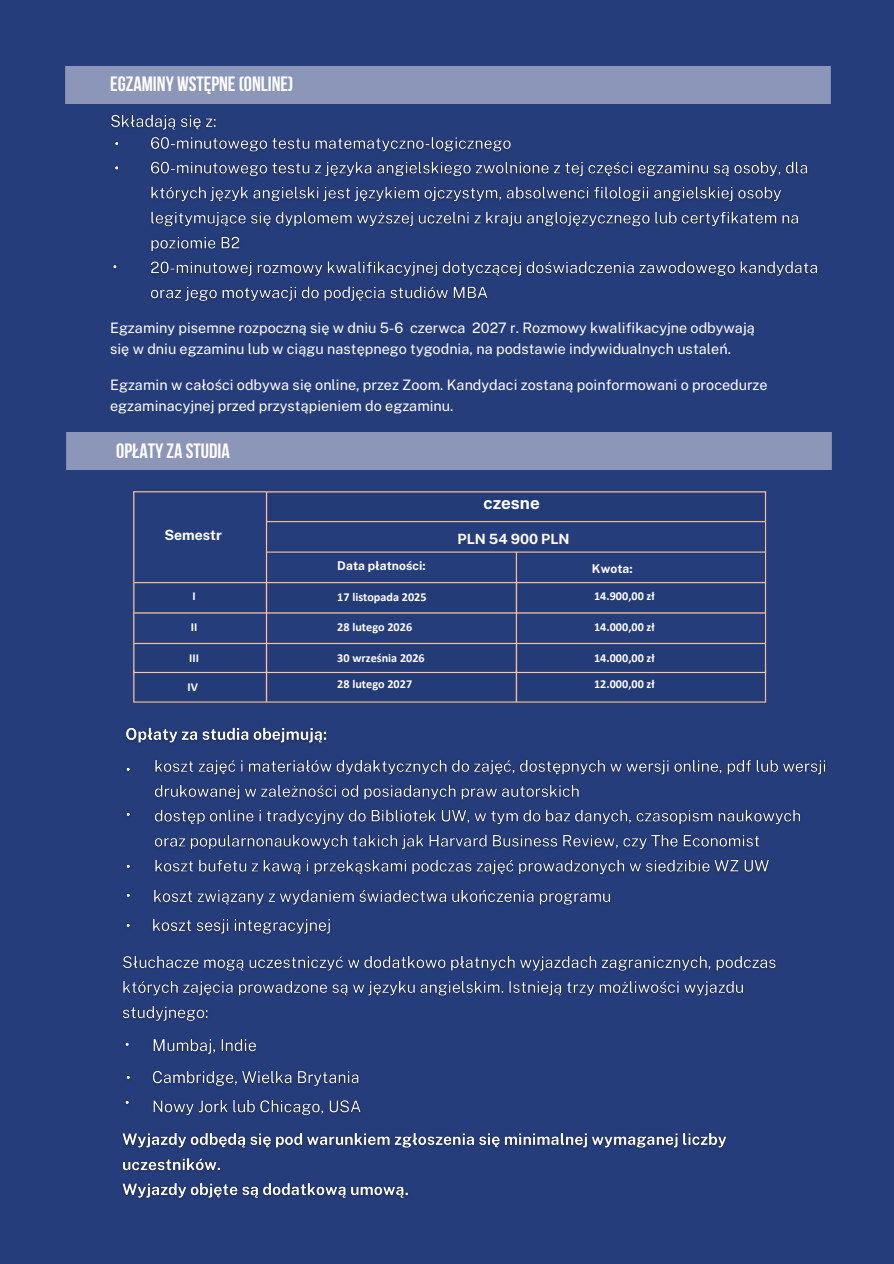
<style>
.page{position:relative;width:894px;height:1264px;background:#fff}
.page>*{position:absolute;margin:0;border:0;box-sizing:border-box;transform-origin:0 0}
.t1{font:700 20.7px "Bebas Neue";color:#fffefe}
.t2{font:700 17.1px "Public Sans";color:#fffefe}
.t3{font:14.4px/21.5px "Public Sans";color:#fffefe}
.t4{font:700 14.1px "Public Sans";color:#fffefe}
.t5{font:700 12.15px "Calibri";color:#fffefe}
.t6{font:700 12.15px "Public Sans";color:#fffefe}
</style>
<div class="page">
<div style="left:0;top:0;width:893px;height:1263px;background:#263d7c"></div>
<div style="left:65px;top:67px;width:766px;height:37px;background:#8c96b9"></div>
<img style="left:133px;top:491px;width:634px;height:179px">
<div style="left:66px;top:432px;width:766px;height:37px;background:#8c96b9"></div>
<img style="left:115px;top:141px;width:4px;height:5px">
<img style="left:111px;top:114px;width:105px;height:17px">
<img style="left:125px;top:727px;width:202px;height:17px">
<img style="left:154px;top:759px;width:672px;height:116px">
<img style="left:126px;top:768px;width:4px;height:49px">
<img style="left:122px;top:955px;width:654px;height:67px">
<img style="left:153px;top:1038px;width:104px;height:17px">
<img style="left:122px;top:1132px;width:605px;height:67px">
<img style="left:150px;top:136px;width:668px;height:166px">
<img style="left:115px;top:166px;width:4px;height:5px">
<img style="left:113px;top:265px;width:4px;height:4px">
<img style="left:126px;top:865px;width:4px;height:4px">
<img style="left:126px;top:894px;width:4px;height:4px">
<img style="left:122px;top:924px;width:14px;height:38px">
<img style="left:153px;top:889px;width:458px;height:17px">
<img style="left:152px;top:918px;width:179px;height:17px">
<img style="left:125px;top:1043px;width:4px;height:4px">
<img style="left:152px;top:1070px;width:207px;height:17px">
<img style="left:126px;top:1076px;width:4px;height:4px">
<img style="left:153px;top:1100px;width:208px;height:16px">
<img style="left:122px;top:1101px;width:13px;height:38px">
<img style="left:133px;top:670px;width:634px;height:33px">
<h1 class="t1" style="left:110px;top:75px;width:185px">EGZAMINY WSTĘPNE(ONLINE)</h1>
<p class="t3" style="left:110px;top:317px;width:646px">Egzaminy pisemne rozpoczną się w dniu 5-6 czerwca 2027 r. Rozmowy kwalifikacyjne odbywają się w dniu egzaminu lub w ciągu następnego tygodnia, na podstawie indywidualnych ustaleń.</p>
<p class="t3" style="left:110px;top:374px;width:658px">Egzamin w całości odbywa się online, przez Zoom. Kandydaci zostaną poinformowani o procedurze egzaminacyjnej przed przystąpieniem do egzaminu.</p>
<p class="t1" style="left:116px;top:442px;width:115px">OPŁATYZA STUDIA</p>
<p class="t2" style="left:483px;top:493px;width:58px">czesne</p>
<p class="t4" style="left:164px;top:526px;width:59px">Semestr</p>
<h1 class="t4" style="left:457px;top:530px;width:114px">PLN 54 900 PLN</h1>
<p class="t5" style="left:192px;top:590px;width:5px">I</p>
<h5 class="t5" style="left:191px;top:621px;width:8px">II</h5>
<p class="t6" style="left:337px;top:559px;width:90px">Data płatności:</p>
<p class="t5" style="left:337px;top:591px;width:91px">17 listopada 2025</p>
<h6 class="t5" style="left:337px;top:622px;width:76px">28 lutego 2026</h6>
<p class="t6" style="left:592px;top:561px;width:42px">Kwota:</p>
<h2 class="t5" style="left:594px;top:590px;width:62px">14.900,00 zł</h2>
<h4 class="t5" style="left:594px;top:622px;width:62px">14.000,00 zł</h4>
<h6 class="t5" style="left:189px;top:652px;width:11px">III</h6>
<p class="t5" style="left:337px;top:652px;width:89px">30 września 2026</p>
<p class="t5" style="left:594px;top:652px;width:62px">14.000,00 zł</p>
<p class="t5" style="left:187px;top:681px;width:12px">IV</p>
<p class="t5" style="left:337px;top:678px;width:76px">28 lutego 2027</p>
<p class="t5" style="left:594px;top:678px;width:62px">12.000,00 zł</p>
</div>
